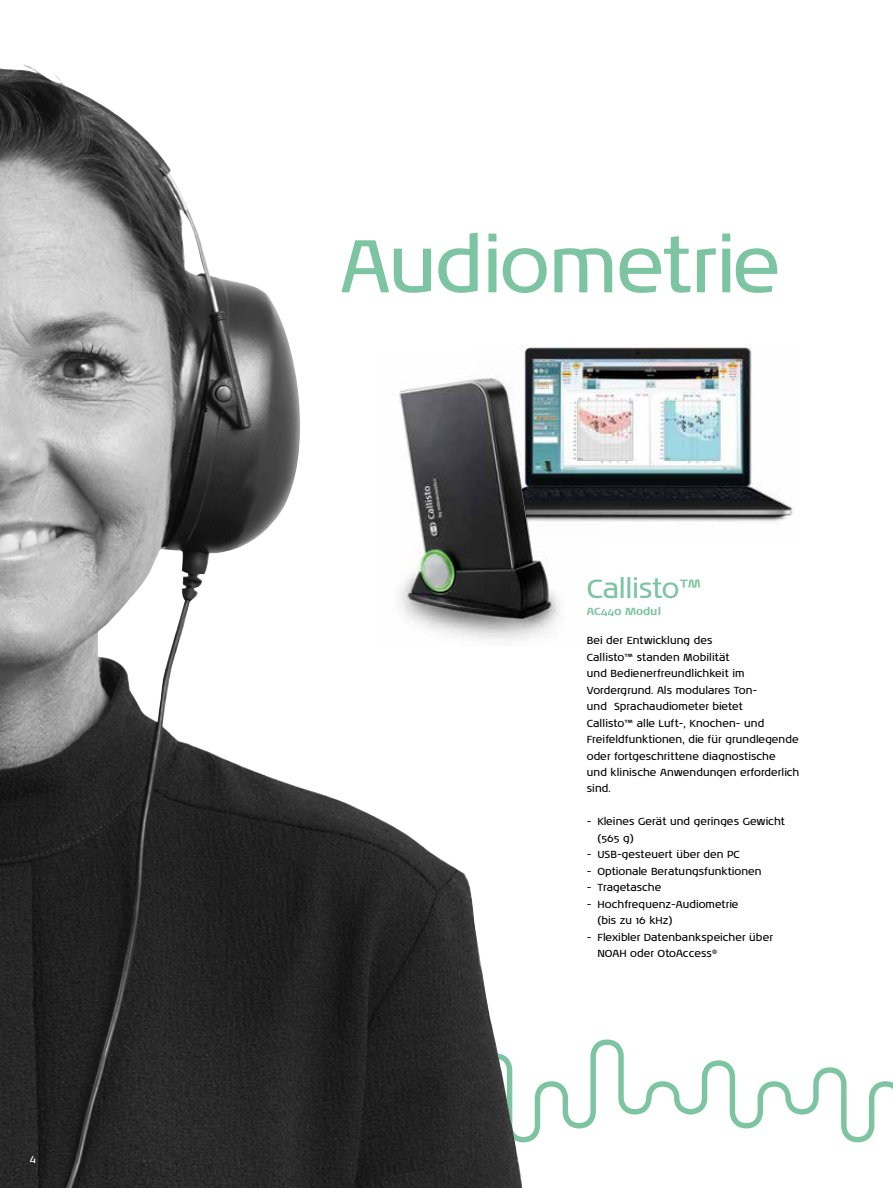
<style>
.page{position:relative;width:893px;height:1188px;background:#fff}
.page>*{position:absolute;margin:0;border:0;box-sizing:border-box;transform-origin:0 0}
.t1{font:76.5px "Noa LT Pro";letter-spacing:-.02em;color:#7dc4a3}
.t2{font:27px "Noa LT Pro";letter-spacing:-.02em;color:#7dc4a3}
.t3{font:10.5px/16.5px "Noa LT Pro";color:#000}
.t4{font:700 10.5px "Noa LT Pro";color:#7dc4a3}
.t5{font:10.5px "Noa LT Pro";color:#fff}
</style>
<div class="page">
<svg style="left:522px;top:1040px;width:371px;height:102px"></svg>
<img style="left:0;top:64px;width:522px;height:1124px">
<img style="left:476px;top:344px;width:319px;height:178px">
<img style="left:484px;top:348px;width:307px;height:168px">
<img style="left:376px;top:357px;width:223px;height:288px">
<img style="left:400px;top:379px;width:150px;height:239px">
<p class="t5" style="left:30px;top:1151px;width:8px">4</p>
<h1 class="t1" style="left:340px;top:213px;width:442px">Audiometrie</h1>
<h2 class="t2" style="left:587px;top:570px;width:116px">Callisto™</h2>
<p class="t4" style="left:587px;top:603px;width:76px">AC440 Modul</p>
<p class="t3" style="left:587px;top:632px;width:214px">Bei der Entwicklung des<br>Callisto™ standen Mobilität<br>und Bedienerfreundlichkeit im<br>Vordergrund. Als modulares Ton-<br>und Sprachaudiometer bietet<br>Callisto™ alle Luft-, Knochen- und<br>Freifeldfunktionen, die für grundlegende oder fortgeschrittene diagnostische<br>und klinische Anwendungen erforderlich sind.</p>
<p class="t3" style="left:597px;top:813px;width:189px;text-indent:-11px">- Kleines Gerät und geringes Gewicht (565 g)</p>
<p class="t3" style="left:587px;top:846px;width:155px">- USB-gesteuert über den PC</p>
<p class="t3" style="left:587px;top:863px;width:176px">- Optionale Beratungsfunktionen</p>
<p class="t3" style="left:587px;top:879px;width:76px">- Tragetasche</p>
<p class="t3" style="left:597px;top:896px;width:143px;text-indent:-11px">- Hochfrequenz-Audiometrie (bis zu 16 kHz)</p>
<p class="t3" style="left:597px;top:929px;width:177px;text-indent:-11px">- Flexibler Datenbankspeicher über<br>NOAH oder OtoAccess<sup>®</sup></p>
</div>
